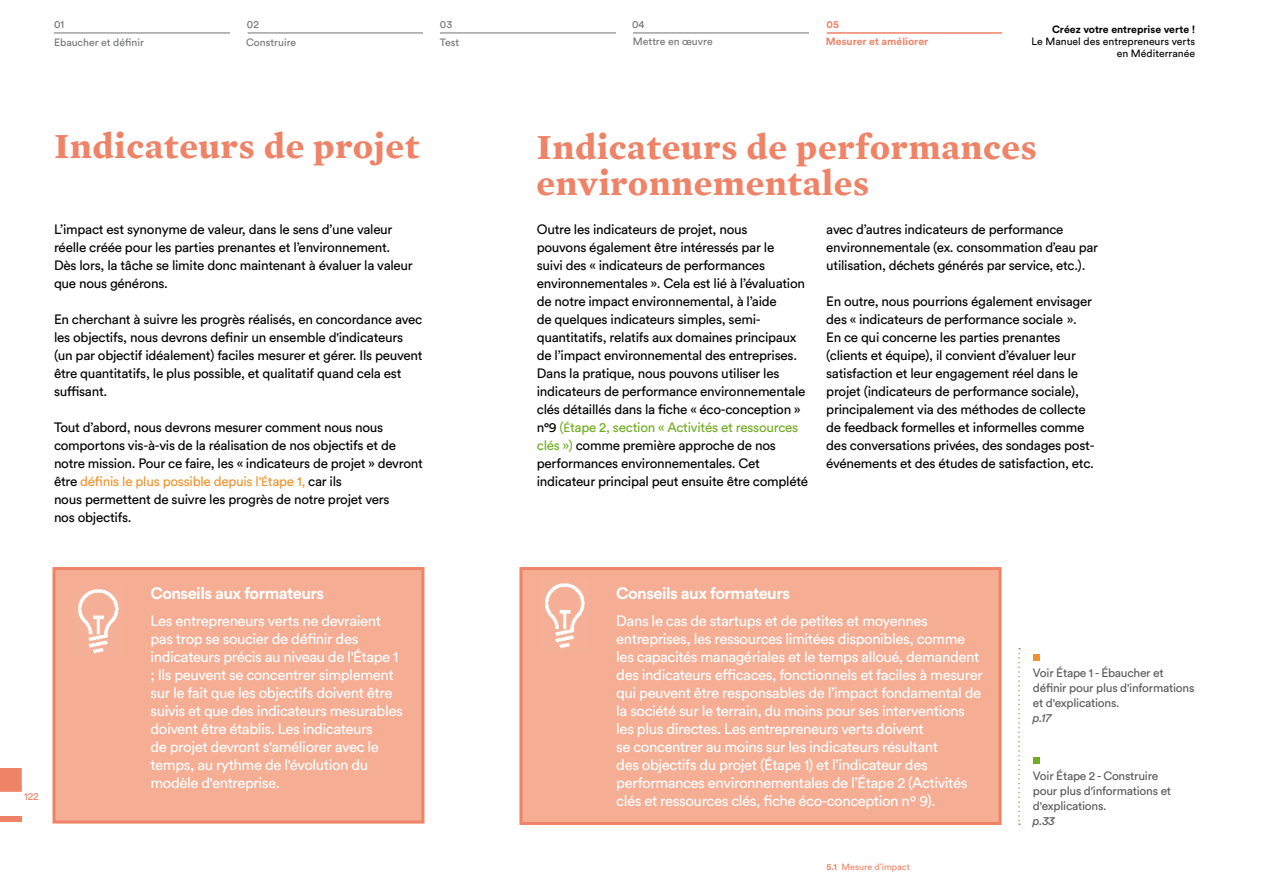
<style>
.page{position:relative;width:1263px;height:893px;background:#fff}
.page>*{position:absolute;margin:0;border:0;box-sizing:border-box;transform-origin:0 0}
.t1{font:700 36px/36px "Mercury Text G1";letter-spacing:.02em;color:#ee8367}
.t2{font:700 16.5px "Circular Std";letter-spacing:-.03em;color:#fff}
.t3{font:15px/18px "Circular Std";letter-spacing:-.03em;color:#fff}
.t4{font:13.5px/18px "Circular Std";letter-spacing:-.02em;color:#000}
.t5{font:12px/15px "Circular Std";letter-spacing:-.02em;color:#58585a}
.t6{font:italic 12px "Circular Std";color:#58585a}
.t7{font:10.5px "Circular Std";color:#707172}
.t8{font:10.5px/12px "Circular Std";color:#000;text-align:right}
.t9{font:700 10.5px "Circular Std";color:#000}
.t10{font:700 10.5px "Circular Std";color:#ee8367}
.t11{font:10.5px "Circular Std";color:#ee8367}
.t12{font:9px "Circular Std";color:#ee8367}
.s1{color:#f2932e}
.s2{font-size:12px;color:#f2932e}
.s3{color:#71ad22}
.s4{font-size:12px;color:#71ad22}
.s5{font-weight:700}
</style>
<div class="page">
<hr style="left:827px;top:32px;width:175px;height:2px;background:#ee8367">
<hr style="left:248px;top:33px;width:175px;height:1px;background:#707172">
<hr style="left:633px;top:33px;width:176px;height:1px;background:#707172">
<hr style="left:440px;top:33px;width:176px;height:1px;background:#707172">
<hr style="left:54px;top:33px;width:176px;height:1px;background:#707172">
<div style="left:0;top:816px;width:22px;height:6px;background:#ee8367"></div>
<div style="left:52px;top:567px;width:372px;height:257px;background:#f5ad94;border:3px solid #ee8367"></div>
<div style="left:519px;top:567px;width:482px;height:258px;background:#f5ad94;border:3px solid #ee8367"></div>
<svg style="left:1018px;top:648px;width:2px;height:177px"></svg>
<div style="left:1033px;top:757px;width:6px;height:7px;background:#71ad22"></div>
<svg style="left:1033px;top:655px;width:6px;height:6px"></svg>
<img style="left:78px;top:589px;width:41px;height:65px">
<img style="left:544px;top:583px;width:41px;height:66px">
<svg style="left:0;top:768px;width:22px;height:24px"></svg>
<p class="t7" style="left:54px;top:17px;width:12px">01</p>
<p class="t7" style="left:54px;top:35px;width:91px">Ebaucher et définir</p>
<p class="t7" style="left:247px;top:17px;width:14px">02</p>
<p class="t7" style="left:440px;top:17px;width:14px">03</p>
<p class="t7" style="left:632px;top:18px;width:14px">04</p>
<p class="t7" style="left:246px;top:35px;width:51px">Construire</p>
<p class="t7" style="left:440px;top:36px;width:21px">Test</p>
<p class="t7" style="left:633px;top:35px;width:81px">Mettre en œuvre</p>
<p class="t10" style="left:826px;top:17px;width:14px">05</p>
<p class="t10" style="left:826px;top:35px;width:104px">Mesurer et améliorer</p>
<p class="t9" style="left:1052px;top:22px;width:145px">Créez votre entreprise verte !</p>
<p class="t8" style="left:1031px;top:35px;width:165px">Le Manuel des entrepreneurs verts en Méditerranée</p>
<h1 class="t1" style="left:54px;top:127px;width:367px">Indicateurs de projet</h1>
<h1 class="t1" style="left:536px;top:128px;width:502px">Indicateurs de performances environnementales</h1>
<p class="t4" style="left:54px;top:220px;width:360px">L’impact est synonyme de valeur, dans le sens d’une valeur réelle créée pour les parties prenantes et l’environnement.<br>Dès lors, la tâche se limite donc maintenant à évaluer la valeur que nous générons.</p>
<p class="t4" style="left:54px;top:310px;width:370px">En cherchant à suivre les progrès réalisés, en concordance avec les objectifs, nous devrons definir un ensemble d'indicateurs (un par objectif idéalement) faciles mesurer et gérer. Ils peuvent être quantitatifs, le plus possible, et qualitatif quand cela est suffisant.</p>
<p class="t4" style="left:54px;top:418px;width:370px">Tout d’abord, nous devrons mesurer comment nous nous comportons vis-à-vis de la réalisation de nos objectifs et de notre mission. Pour ce faire, les « indicateurs de projet » devront être <span class="s1">définis le plus possible depuis l'</span><span class="s2">É</span><span class="s1">tape 1,</span> car ils<br>nous permettent de suivre les progrès de notre projet vers<br>nos objectifs.</p>
<p class="t4" style="left:537px;top:220px;width:273px">Outre les indicateurs de projet, nous<br>pouvons également être intéressés par le<br>suivi des « indicateurs de performances environnementales ». Cela est lié à l’évaluation de notre impact environnemental, à l’aide<br>de quelques indicateurs simples, semi&shy;quantitatifs, relatifs aux domaines principaux de l’impact environnemental des entreprises.<br>Dans la pratique, nous pouvons utiliser les indicateurs de performance environnementale clés détaillés dans la fiche « éco-conception » n°9 <span class="s3">(</span><span class="s4">É</span><span class="s3">tape 2, section « Activités et ressources clés »)</span> comme première approche de nos performances environnementales. Cet indicateur principal peut ensuite être complété</p>
<p class="t4" style="left:826px;top:220px;width:273px">avec d’autres indicateurs de performance environnementale (ex. consommation d’eau par utilisation, déchets générés par service, etc.).</p>
<p class="t4" style="left:826px;top:292px;width:270px">En outre, nous pourrions également envisager des « indicateurs de performance sociale ».<br>En ce qui concerne les parties prenantes (clients et équipe), il convient d’évaluer leur satisfaction et leur engagement réel dans le projet (indicateurs de performance sociale), principalement via des méthodes de collecte de feedback formelles et informelles comme des conversations privées, des sondages post&shy;événements et des études de satisfaction, etc.</p>
<p class="t11" style="left:24px;top:790px;width:16px">122</p>
<p class="t2" style="left:150px;top:582px;width:175px">Conseils aux formateurs</p>
<p class="t3" style="left:150px;top:611px;width:254px">Les entrepreneurs verts ne devraient pas trop se soucier de définir des indicateurs précis au niveau de l'Étape 1 ; Ils peuvent se concentrer simplement sur le fait que les objectifs doivent être suivis et que des indicateurs mesurables doivent être établis. Les indicateurs<br>de projet devront s'améliorer avec le temps, au rythme de l'évolution du modèle d'entreprise.</p>
<p class="t2" style="left:616px;top:582px;width:175px">Conseils aux formateurs</p>
<p class="t3" style="left:616px;top:611px;width:368px">Dans le cas de startups et de petites et moyennes entreprises, les ressources limitées disponibles, comme les capacités managériales et le temps alloué, demandent des indicateurs efficaces, fonctionnels et faciles à mesurer qui peuvent être responsables de l’impact fondamental de la société sur le terrain, du moins pour ses interventions les plus directes. Les entrepreneurs verts doivent<br>se concentrer au moins sur les indicateurs résultant<br>des objectifs du projet (Étape 1) et l’indicateur des performances environnementales de l’Étape 2 (Activités clés et ressources clés, fiche éco-conception nº 9).</p>
<p class="t12" style="left:827px;top:861px;width:85px"><span class="s5">5.1</span> Mesure d’impact</p>
<p class="t5" style="left:1033px;top:665px;width:163px">Voir Étape 1 - Ébaucher et définir pour plus d'informations et d'explications.</p>
<p class="t6" style="left:1033px;top:711px;width:20px">p.17</p>
<p class="t5" style="left:1033px;top:768px;width:140px">Voir Étape 2 - Construire pour plus d'informations et d'explications.</p>
<p class="t6" style="left:1033px;top:813px;width:24px">p.33</p>
</div>
